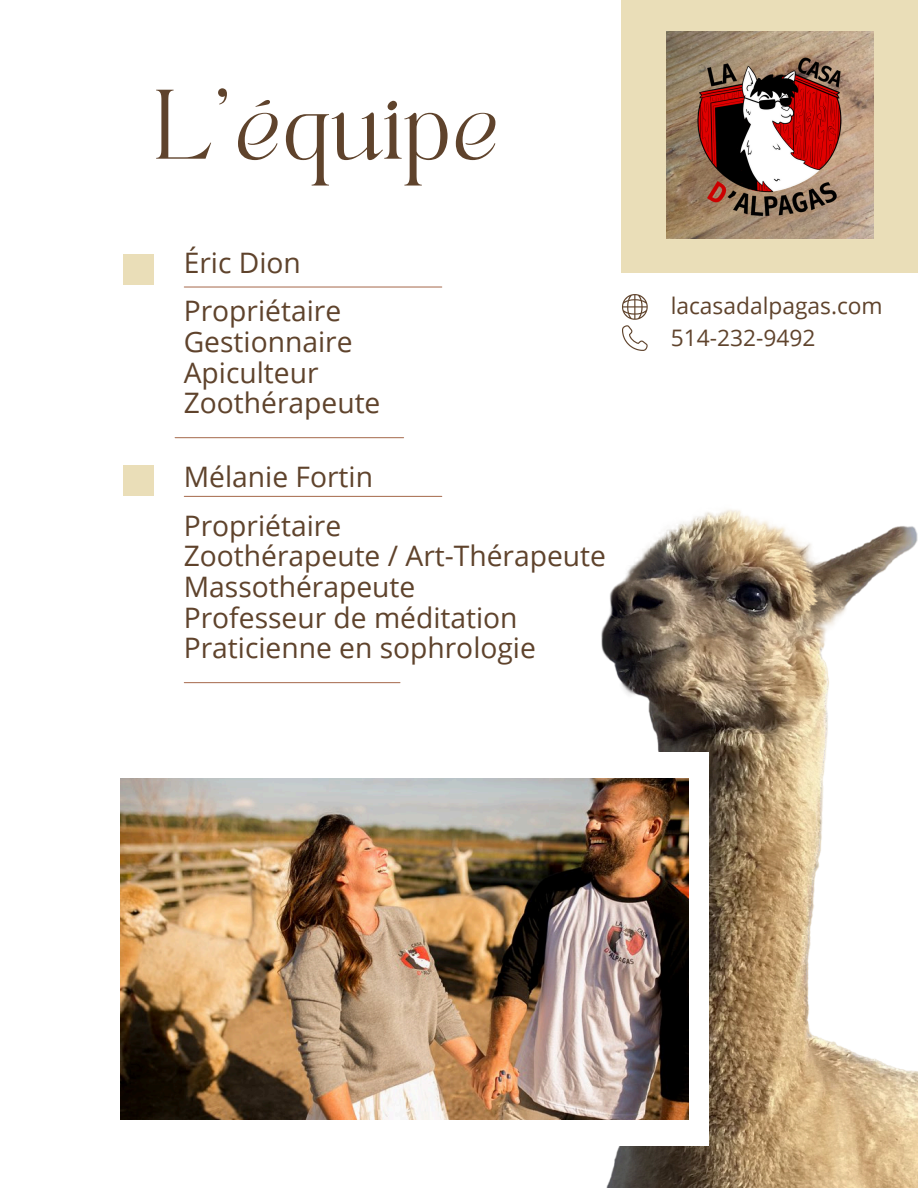
<style>
.page{position:relative;width:918px;height:1188px;background:#fff}
.page>*{position:absolute;margin:0;border:0;box-sizing:border-box;transform-origin:0 0}
.t1{font:69px "TANAEGEAN";color:#5f432c}
.t2{font:28.2px/30.8px "Open Sans";color:#5f432c}
.t3{font:22.8px "Open Sans";color:#5f432c}
</style>
<div class="page">
<div style="left:123px;top:255px;width:30px;height:30px;background:#eadeb8"></div>
<hr style="left:184px;top:286px;width:258px;height:2px;background:#af795f">
<hr style="left:175px;top:437px;width:229px;height:1px;background:#af795f">
<hr style="left:184px;top:682px;width:216px;height:1px;background:#af795f">
<div style="left:123px;top:465px;width:30px;height:31px;background:#eadeb8"></div>
<img style="left:601px;top:509px;width:317px;height:679px">
<div style="left:622px;top:0;width:296px;height:273px;background:#eadeb8"></div>
<div style="left:99px;top:752px;width:610px;height:393px;background:#fff"></div>
<img style="left:120px;top:778px;width:568px;height:341px">
<hr style="left:184px;top:496px;width:258px;height:1px;background:#af795f">
<img style="left:667px;top:223px;width:207px;height:16px">
<svg style="left:622px;top:294px;width:26px;height:57px"></svg>
<img style="left:666px;top:32px;width:208px;height:191px">
<h1 class="t1" style="left:153px;top:85px;width:348px">L’équipe</h1>
<h2 class="t2" style="left:184px;top:247px;width:119px">Éric Dion</h2>
<h2 class="t2" style="left:184px;top:295px;width:198px">Propriétaire<br>Gestionnaire<br>Apiculteur<br>Zoothérapeute</h2>
<h2 class="t2" style="left:184px;top:461px;width:191px">Mélanie Fortin</h2>
<p class="t2" style="left:184px;top:509px;width:424px">Propriétaire<br>Zoothérapeute / Art-Thérapeute<br>Massothérapeute<br>Professeur de méditation<br>Praticienne en sophrologie</p>
<p class="t3" style="left:671px;top:290px;width:214px">lacasadalpagas.com</p>
<p class="t3" style="left:671px;top:321px;width:146px">514-232-9492</p>
</div>
